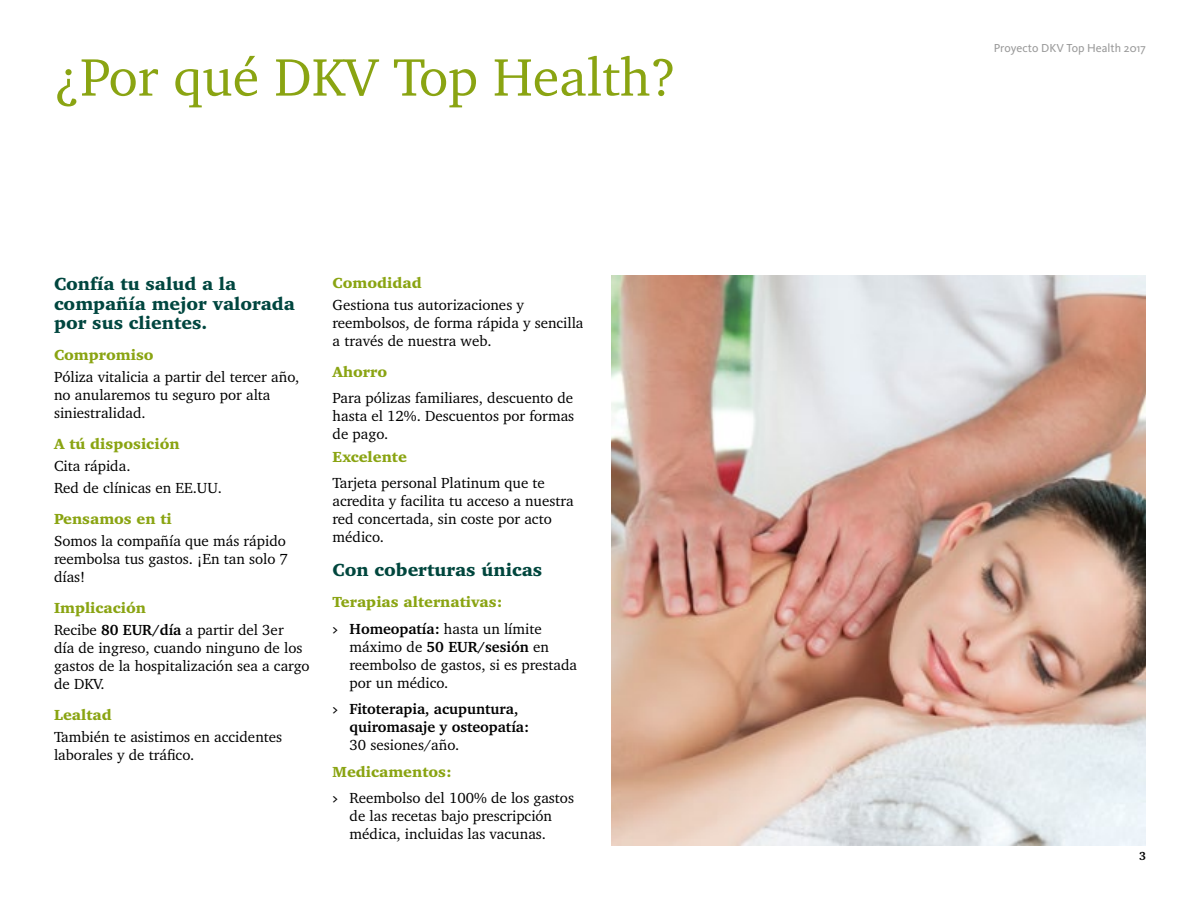
<style>
.page{position:relative;width:1200px;height:900px;background:#fff}
.page>*{position:absolute;margin:0;border:0;box-sizing:border-box;transform-origin:0 0}
.t1{font:54px "Charter IT Cby BT";color:#8aa412}
.t2{font:900 18px/19.5px "Charter IT Cby BT";color:#00463f}
.t3{font:900 18px "Charter IT Cby BT";color:#00463d}
.t4{font:15px/18px "Charter IT Cby BT";color:#000}
.t5{font:900 15px/26.5px "Charter IT Cby BT";color:#8aa412}
.t6{font:700 15px/18px "Charter IT Cby BT";color:#000}
.t7{font:12px "Kievit";color:#999}
.t8{font:700 12px "Charter IT Cby BT";color:#000}
.s1{font-weight:900;color:#8aa412}
.s2{font-weight:700}
.s3{font-family:"Kievit Book SC";font-weight:400;color:#000}
.s4{font-weight:700;color:#000}
.s5{font-weight:400;color:#000}
.s6{font-family:"Kievit Book SC";font-weight:400}
.s7{font-family:"Kievit Book SC"}
</style>
<div class="page">
<img style="left:611px;top:276px;width:535px;height:570px">
<h1 class="t1" style="left:54px;top:44px;width:624px">¿Por qué DKV Top Health?</h1>
<p class="t2" style="left:54px;top:274px;width:243px">Confía tu salud a la compañía mejor valorada por sus clientes.</p>
<p class="t5" style="left:54px;top:341px;width:101px">Compromiso</p>
<p class="t4" style="left:54px;top:368px;width:247px">Póliza vitalicia a partir del tercer año, no anularemos tu seguro por alta siniestralidad.</p>
<p class="t5" style="left:54px;top:430px;width:127px">A tú disposición</p>
<p class="t4" style="left:54px;top:455px;width:169px;line-height:22.2px">Cita rápida.<br>Red de clínicas en EE.UU.</p>
<p class="t5" style="left:54px;top:506px;width:119px">Pensamos en ti</p>
<p class="t4" style="left:54px;top:532px;width:235px">Somos la compañía que más rápido reembolsa tus gastos. ¡En tan solo 7 días!</p>
<p class="t4" style="left:54px;top:597px;width:231px;line-height:22.2px"><span class="s1">Implicación<br></span>Recibe <span class="s2">80 EUR/día</span> a partir del 3er</p>
<p class="t4" style="left:54px;top:639px;width:257px">día de ingreso, cuando ninguno de los gastos de la hospitalización sea a cargo de DKV.</p>
<p class="t5" style="left:54px;top:702px;width:59px">Lealtad</p>
<p class="t4" style="left:54px;top:728px;width:230px">También te asistimos en accidentes laborales y de tráfico.</p>
<p class="t5" style="left:333px;top:269px;width:91px">Comodidad</p>
<p class="t4" style="left:333px;top:296px;width:252px">Gestiona tus autorizaciones y reembolsos, de forma rápida y sencilla a través de nuestra web.</p>
<p class="t5" style="left:333px;top:358px;width:56px">Ahorro</p>
<p class="t4" style="left:333px;top:389px;width:243px;text-align:justify">Para pólizas familiares, descuento de hasta el 12%. Descuentos por formas de pago.</p>
<p class="t5" style="left:333px;top:443px;width:76px">Excelente</p>
<p class="t4" style="left:333px;top:474px;width:243px">Tarjeta personal Platinum que te acredita y facilita tu acceso a nuestra red concertada, sin coste por acto médico.</p>
<p class="t3" style="left:333px;top:559px;width:211px">Con coberturas únicas</p>
<p class="t5" style="left:333px;top:588px;width:211px">Terapias alternativas:<br><span class="s3">&gt;</span> <span class="s4">Homeopatía:</span> <span class="s5">hasta un límite</span></p>
<p class="t4" style="left:350px;top:637px;width:229px">máximo de <span class="s2">50 EUR/sesión</span> en reembolso de gastos, si es prestada por un médico.</p>
<p class="t6" style="left:350px;top:700px;width:181px;text-indent:-17px"><span class="s6">&gt;</span> Fitoterapia, acupuntura, quiromasaje y osteopatía:</p>
<p class="t4" style="left:350px;top:736px;width:111px">30 sesiones/año.</p>
<p class="t4" style="left:333px;top:758px;width:243px;line-height:26.5px"><span class="s1">Medicamentos:<br></span><span class="s7">&gt;</span> Reembolso del 100% de los gastos</p>
<p class="t4" style="left:350px;top:807px;width:204px">de las recetas bajo prescripción médica, incluidas las vacunas.</p>
<p class="t7" style="left:994px;top:41px;width:154px">Proyecto DKV Top Health 2017</p>
<p class="t8" style="left:1139px;top:849px;width:8px">3</p>
</div>
